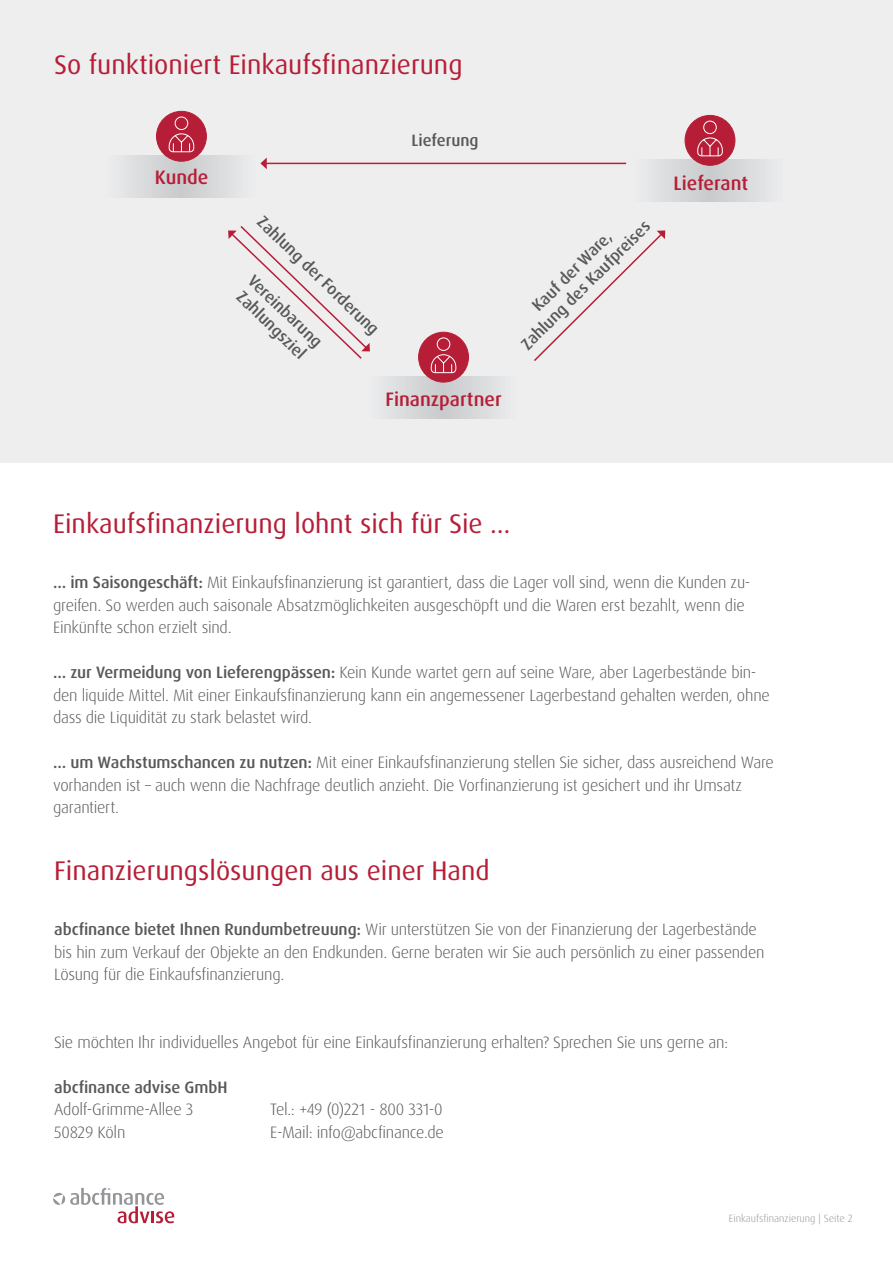
<style>
.page{position:relative;width:893px;height:1263px;background:#fff}
.page>*{position:absolute;margin:0;border:0;box-sizing:border-box;transform-origin:0 0}
.t1{font:27px "Dax OT";color:#b61e37}
.t2{font:500 19.5px "Dax OT";color:#b61e37}
.t3{font:300 16.5px/22.5px "Dax OT";letter-spacing:-.015em;color:#57585a}
.t4{font:500 16.5px/19.5px "Dax OT";letter-spacing:-.005em;color:#57585a}
.t5{font:300 10.5px "Dax OT";color:#939598}
.s1{font-weight:500}
</style>
<div class="page">
<div style="left:0;top:0;width:893px;height:462px;background:#eeeeef"></div>
<img style="left:652px;top:160px;width:115px;height:42px">
<div style="left:685px;top:115px;width:50px;height:50px;background:#b61e37;border-radius:50%"></div>
<div style="left:685px;top:115px;width:50px;height:51px;border:1px solid #b61e37;border-radius:50%"></div>
<svg style="left:697px;top:120px;width:26px;height:37px"></svg>
<img style="left:124px;top:156px;width:114px;height:42px">
<div style="left:157px;top:111px;width:49px;height:50px;background:#b61e37;border-radius:50%"></div>
<div style="left:156px;top:111px;width:51px;height:51px;border:1px solid #b61e37;border-radius:50%"></div>
<svg style="left:168px;top:116px;width:27px;height:37px"></svg>
<img style="left:386px;top:377px;width:114px;height:42px">
<div style="left:419px;top:332px;width:49px;height:50px;background:#b61e37;border-radius:50%"></div>
<div style="left:418px;top:332px;width:51px;height:50px;border:1px solid #b61e37;border-radius:50%"></div>
<svg style="left:430px;top:337px;width:27px;height:37px"></svg>
<hr style="left:266px;top:163px;width:360px;height:1px;background:#b61e37">
<svg style="left:260px;top:158px;width:7px;height:11px"></svg>
<svg style="left:534px;top:230px;width:131px;height:131px"></svg>
<svg style="left:228px;top:226px;width:142px;height:133px"></svg>
<svg style="left:53px;top:1188px;width:121px;height:35px"></svg>
<h1 class="t1" style="left:54px;top:48px;width:410px">So funktioniert Einkaufsfinanzierung</h1>
<p class="t4" style="left:411px;top:131px;width:69px">Lieferung</p>
<p class="t2" style="left:155px;top:165px;width:55px">Kunde</p>
<p class="t2" style="left:674px;top:170px;width:76px">Lieferant</p>
<p class="t4" style="left:267px;top:212px;width:163px;rotate:44deg">Zahlung der Forderung</p>
<p class="t4" style="left:257px;top:271px;width:97px;rotate:44deg">Vereinbarung<br>Zahlungsziel</p>
<p class="t2" style="left:385px;top:387px;width:118px">Finanzpartner</p>
<p class="t4" style="left:503px;top:326px;width:176px;text-align:center;rotate:-45deg">Kauf der Ware,<br>Zahlung des Kaufpreises</p>
<h1 class="t1" style="left:53px;top:507px;width:459px">Einkaufsfinanzierung lohnt sich für Sie …</h1>
<p class="t3" style="left:53px;top:571px;width:699px"><span class="s1">… im Saisongeschäft:</span> Mit Einkaufsfinanzierung ist garantiert, dass die Lager voll sind, wenn die Kunden zu&shy;greifen. So werden auch saisonale Absatzmöglichkeiten ausgeschöpft und die Waren erst bezahlt, wenn die<br>Einkünfte schon erzielt sind.</p>
<p class="t3" style="left:53px;top:661px;width:718px"><span class="s1">… zur Vermeidung von Lieferengpässen:</span> Kein Kunde wartet gern auf seine Ware, aber Lagerbestände bin&shy;den liquide Mittel. Mit einer Einkaufsfinanzierung kann ein angemessener Lagerbestand gehalten werden, ohne dass die Liquidität zu stark belastet wird.</p>
<p class="t3" style="left:53px;top:751px;width:722px"><span class="s1">… um Wachstumschancen zu nutzen:</span> Mit einer Einkaufsfinanzierung stellen Sie sicher, dass ausreichend Ware vorhanden ist – auch wenn die Nachfrage deutlich anzieht. Die Vorfinanzierung ist gesichert und ihr Umsatz garantiert.</p>
<h1 class="t1" style="left:54px;top:854px;width:437px">Finanzierungslösungen aus einer Hand</h1>
<p class="t3" style="left:54px;top:918px;width:712px"><span class="s1">abcfinance bietet Ihnen Rundumbetreuung:</span> Wir unterstützen Sie von der Finanzierung der Lagerbestände bis hin zum Verkauf der Objekte an den Endkunden. Gerne beraten wir Sie auch persönlich zu einer passenden<br>Lösung für die Einkaufsfinanzierung.</p>
<p class="t3" style="left:54px;top:1031px;width:676px">Sie möchten Ihr individuelles Angebot für eine Einkaufsfinanzierung erhalten? Sprechen Sie uns gerne an:</p>
<p class="t4" style="left:54px;top:1077px;width:175px">abcfinance advise GmbH</p>
<p class="t3" style="left:54px;top:1098px;width:141px">Adolf-Grimme-Allee 3</p>
<p class="t3" style="left:270px;top:1098px;width:174px">Tel.: +49 (0)221 - 800 331-0</p>
<p class="t3" style="left:54px;top:1121px;width:73px">50829 Köln</p>
<p class="t3" style="left:270px;top:1121px;width:175px">E-Mail: info@abcfinance.de</p>
<p class="t5" style="left:729px;top:1212px;width:125px">Einkaufsfinanzierung | Seite 2</p>
</div>
